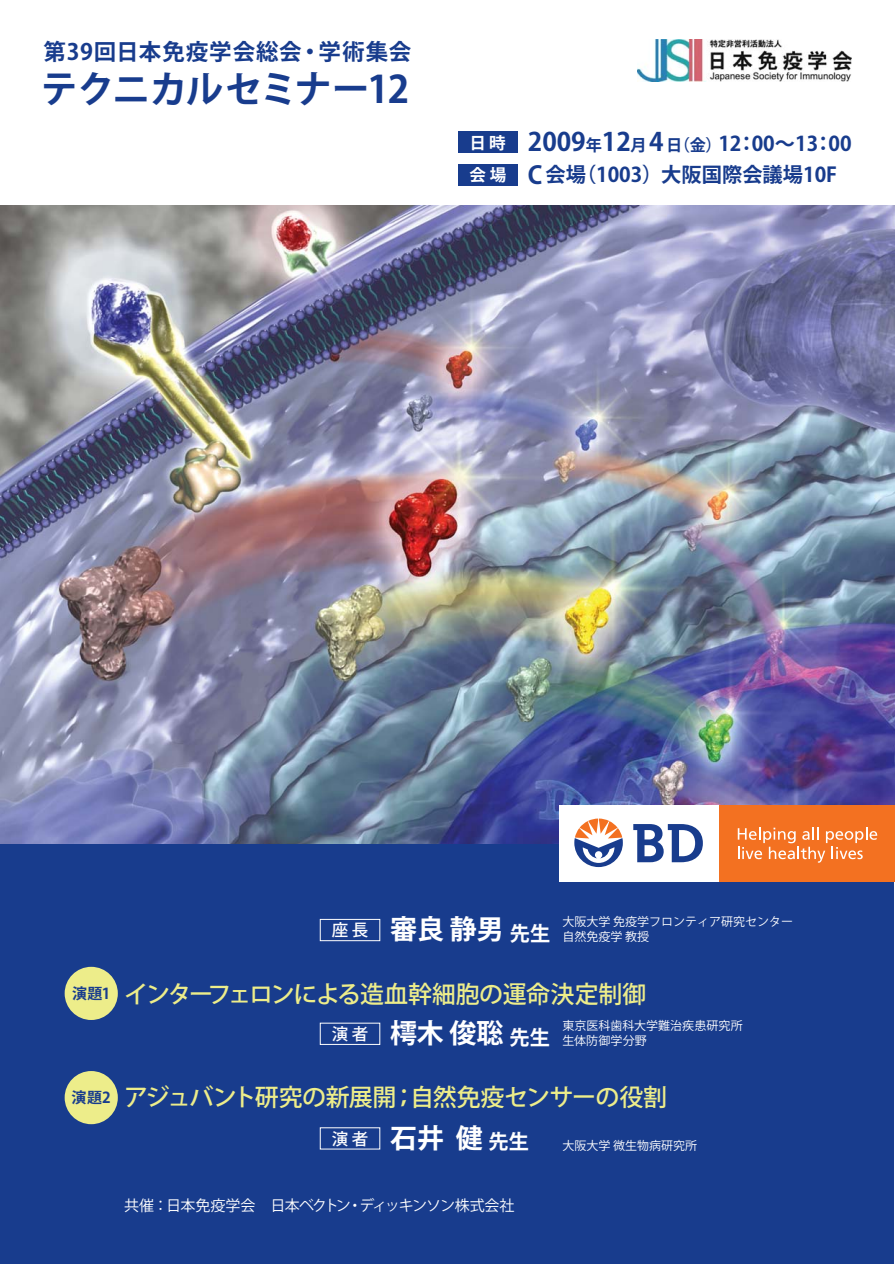
<style>
.page{position:relative;width:895px;height:1265px;background:#fff}
.page>*{position:absolute;margin:0;border:0;box-sizing:border-box;transform-origin:0 0}
.t1{font:37.5px "Koz Go Pro Bold 90 pv RKSJ H";letter-spacing:-.035em;color:#183c8d}
.t2{font:27px "Koz Go Pro Bold 90 pv RKSJ H";color:#fff}
.t3{font:24px "Koz Go Pro Medium 90 pv RKSJ H";letter-spacing:-.03em;color:#eded8a}
.t4{font:22.5px "Koz Go Pro Bold 90 pv RKSJ H";letter-spacing:.04em;color:#183c8d}
.t5{font:20.25px/31.5px "Koz Go Pro Bold 90 pv RKSJ H";color:#183c8d}
.t6{font:16.5px "Koz Go Pro Medium 90 pv RKSJ H";color:#fff}
.t7{font:16.5px/32px "Koz Go Pro Bold 90 pv RKSJ H";color:#fff}
.t8{font:15px "Koz Go Pro Regular 90 pv RKSJ H";letter-spacing:-.045em;color:#fff}
.t9{font:15px "Koz Go Pro Bold 90 pv RKSJ H";letter-spacing:.02em;color:#183c8d}
.t10{font:12px/15px "Koz Go Pro Regular 90 pv RKSJ H";color:#fff}
.s1{font-size:25.35px}
.s2{font-size:16.2px}
.s3{font-size:24.3px}
.s4{font-size:20.25px}
</style>
<div class="page">
<div style="left:1px;top:311px;width:893px;height:953px;background:#183c8d"></div>
<img style="left:1px;top:205px;width:893px;height:638px">
<div style="left:558px;top:804px;width:161px;height:77px;background:#fff"></div>
<div style="left:719px;top:804px;width:176px;height:77px;background:#f37121"></div>
<svg style="left:633px;top:824px;width:70px;height:38px"></svg>
<svg style="left:574px;top:818px;width:49px;height:49px"></svg>
<svg style="left:737px;top:827px;width:140px;height:35px"></svg>
<div style="left:458px;top:132px;width:59px;height:21px;background:#183c8d"></div>
<div style="left:458px;top:164px;width:59px;height:22px;background:#183c8d"></div>
<div style="left:65px;top:966px;width:53px;height:54px;background:#eded8a;border-radius:50%"></div>
<div style="left:65px;top:1071px;width:53px;height:53px;background:#eded8a;border-radius:50%"></div>
<div style="left:320px;top:919px;width:60px;height:22px;border:1px solid #fff"></div>
<img style="left:637px;top:39px;width:215px;height:43px">
<h3 class="t4" style="left:43px;top:43px;width:369px">第39回日本免疫学会総会・学術集会</h3>
<h1 class="t1" style="left:40px;top:75px;width:370px">テクニカルセミナー12</h1>
<h3 class="t7" style="left:469px;top:129px;width:38px">日 時会 場</h3>
<h3 class="t5" style="left:528px;top:130px;width:325px"><span class="s1">2009</span><span class="s2">年</span><span class="s1">12</span><span class="s2">月</span><span class="s1">4</span> <span class="s2">日（金）</span>12：00～13：00<br><span class="s3">C</span>会場（1003）大阪国際会議場10F</h3>
<p class="t9" style="left:72px;top:987px;width:40px">演題1</p>
<p class="t9" style="left:72px;top:1092px;width:41px">演題2</p>
<h3 class="t6" style="left:332px;top:923px;width:38px">座 長</h3>
<h2 class="t2" style="left:390px;top:919px;width:162px">審良 静男 <span class="s4">先生</span></h2>
<p class="t10" style="left:562px;top:915px;width:232px">大阪大学 免疫学フロンティア研究センター自然免疫学 教授</p>
<h3 class="t3" style="left:124px;top:984px;width:523px">インターフェロンによる造血幹細胞の運命決定制御</h3>
<p class="t10" style="left:562px;top:1019px;width:182px">東京医科歯科大学難治疾患研究所生体防御学分野</p>
<h2 class="t2" style="left:390px;top:1023px;width:161px">樗木 俊聡 <span class="s4">先生</span></h2>
<h3 class="t3" style="left:124px;top:1087px;width:544px">アジュバント研究の新展開；自然免疫センサーの役割</h3>
<h3 class="t6" style="left:332px;top:1027px;width:38px">演 者</h3>
<h3 class="t6" style="left:332px;top:1132px;width:38px">演 者</h3>
<h2 class="t2" style="left:390px;top:1127px;width:140px">石井 健 <span class="s4">先生</span></h2>
<p class="t10" style="left:562px;top:1139px;width:136px">大阪大学 微生物病研究所</p>
<p class="t8" style="left:124px;top:1200px;width:392px">共催：日本免疫学会　日本ベクトン・ディッキンソン株式会社</p>
</div>
